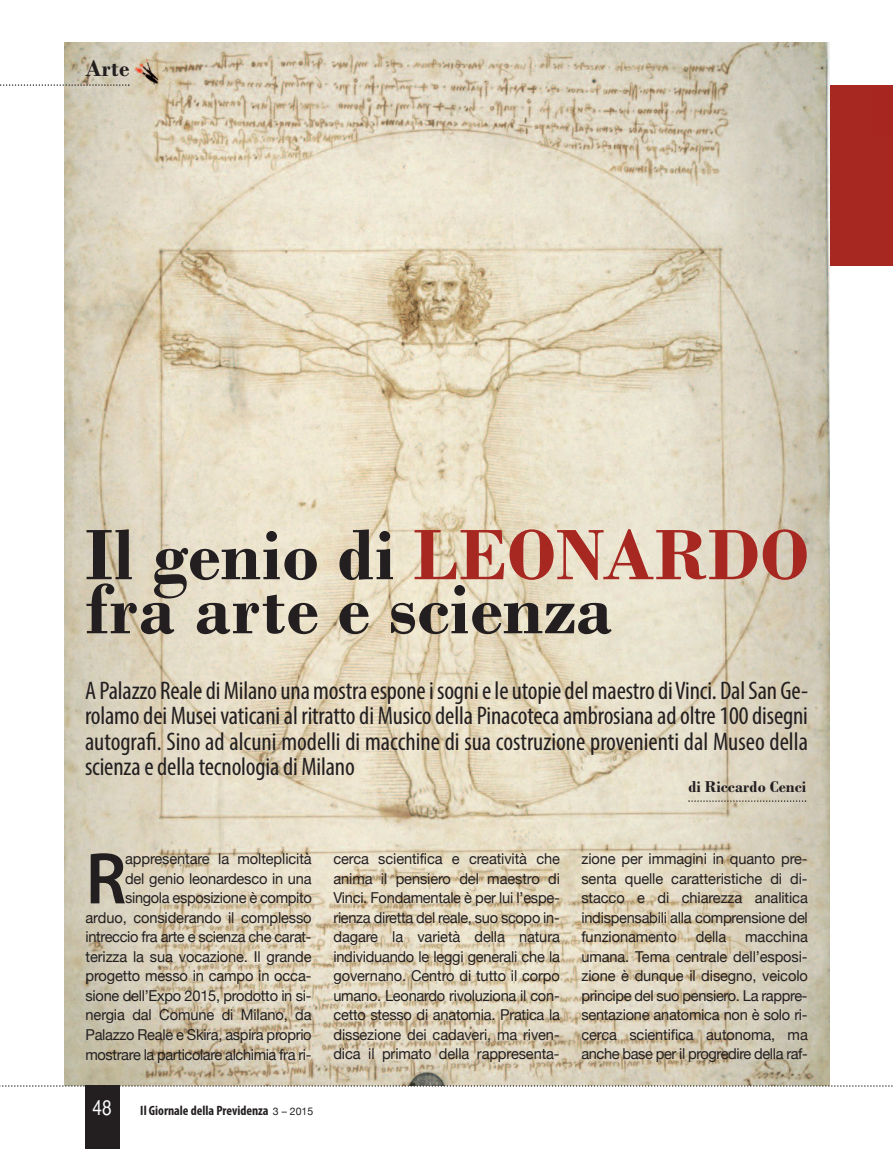
<style>
.page{position:relative;width:893px;height:1149px;background:#fff}
.page>*{position:absolute;margin:0;border:0;box-sizing:border-box;transform-origin:0 0}
.t1{font:700 75px/54px "Bodoni";letter-spacing:.005em;color:#231f20}
.t2{font:600 73.65px "Myriad Pro";color:#231f20}
.t3{font:condensed 25.5px/25.5px "Myriad Pro";letter-spacing:-.005em;color:#231f20;text-align:justify}
.t4{font:700 24px "Bodoni";color:#231f20}
.t5{font:21px "Helvetica CY Plain";color:#fff}
.t6{font:700 16.5px "Bodoni";color:#231f20}
.t7{font:15px/19.5px "Helvetica Neue";letter-spacing:-.015em;color:#231f20;text-align:justify}
.t8{font:700 condensed 13.5px "Myriad Pro";color:#231f20}
.s1{color:#a72721}
.s2{font-family:"Helvetica Neue";font-weight:400;font-stretch:normal;font-size:10.5px}
</style>
<div class="page">
<img style="left:64px;top:43px;width:765px;height:1041px">
<div style="left:85px;top:1084px;width:34px;height:64px;background:#231f20"></div>
<svg style="left:0;top:1084px;width:893px;height:2px;background:#bab4a3"></svg>
<svg style="left:688px;top:800px;width:118px;height:1px"></svg>
<div style="left:831px;top:86px;width:62px;height:180px;background:#a72721"></div>
<img style="left:135px;top:60px;width:29px;height:25px">
<svg style="left:0;top:84px;width:129px;height:2px"></svg>
<h3 class="t4" style="left:85px;top:53px;width:46px">Arte</h3>
<h1 class="t1" style="left:85px;top:526px;width:725px">Il genio di <span class="s1">LEONARDO </span>fra arte e scienza</h1>
<p class="t3" style="left:85px;top:679px;width:725px">A Palazzo RealediMilanounamostraesponeisognieleutopiedelmaestrodivinci. DalSan Ge&shy;rolamodeiMuseivaticanial ritrattodiMusicodellaPinacotecaambrosianaadoltre100disegni autografi. Sino ad alcuni modelli di macchine di sua costruzione provenienti dal Museo della scienzaedellatecnologiadiMilano</p>
<p class="t6" style="left:688px;top:776px;width:119px">di Riccardo Cenci</p>
<p class="t7" style="left:86px;top:848px;width:228px;text-align:right">appresentare la molteplicità<br>del genio leonardesco in una singola esposizione è compito arduo, considerando il complesso intreccio fra arte e scienza che carat&shy;terizza la sua vocazione. Il grande progetto messo in campo in occa&shy;sione dell’Expo 2015, prodotto in si&shy;nergia dal Comune di Milano, da Palazzo Reale e Skira, aspira proprio mostrare la particolare alchimia fra ri-</p>
<p class="t7" style="left:333px;top:848px;width:228px">cerca scientifica e creatività che anima il pensiero del maestro di Vinci. Fondamentale è per lui l’espe&shy;rienza diretta del reale, suo scopo in&shy;dagare la varietà della natura individuando le leggi generali che la governano. Centro di tutto il corpo umano. Leonardo rivoluziona il con&shy;cetto stesso di anatomia. Pratica la dissezione dei cadaveri, ma riven&shy;dica il primato della rappresenta-</p>
<p class="t7" style="left:581px;top:848px;width:228px">zione per immagini in quanto pre&shy;senta quelle caratteristiche di di&shy;stacco e di chiarezza analitica indispensabili alla comprensione del funzionamento</p>
<h2 class="t2" style="left:86px;top:850px;width:42px">R</h2>
<p class="t7" style="left:581px;top:926px;width:228px;text-indent:164px">macchina umana. Tema centrale dell’esposi&shy;zione è dunque il disegno, veicolo principe del suo pensiero. La rappre&shy;sentazione anatomica non è solo ri&shy;cerca scientifica autonoma, ma anche base per il progredire della raf-</p>
<p class="t7" style="left:696px;top:926px;width:32px">della</p>
<h3 class="t5" style="left:92px;top:1095px;width:21px">48</h3>
<p class="t8" style="left:140px;top:1105px;width:174px">Il Giornale della Previdenza <span class="s2">3 – 2015</span></p>
</div>
